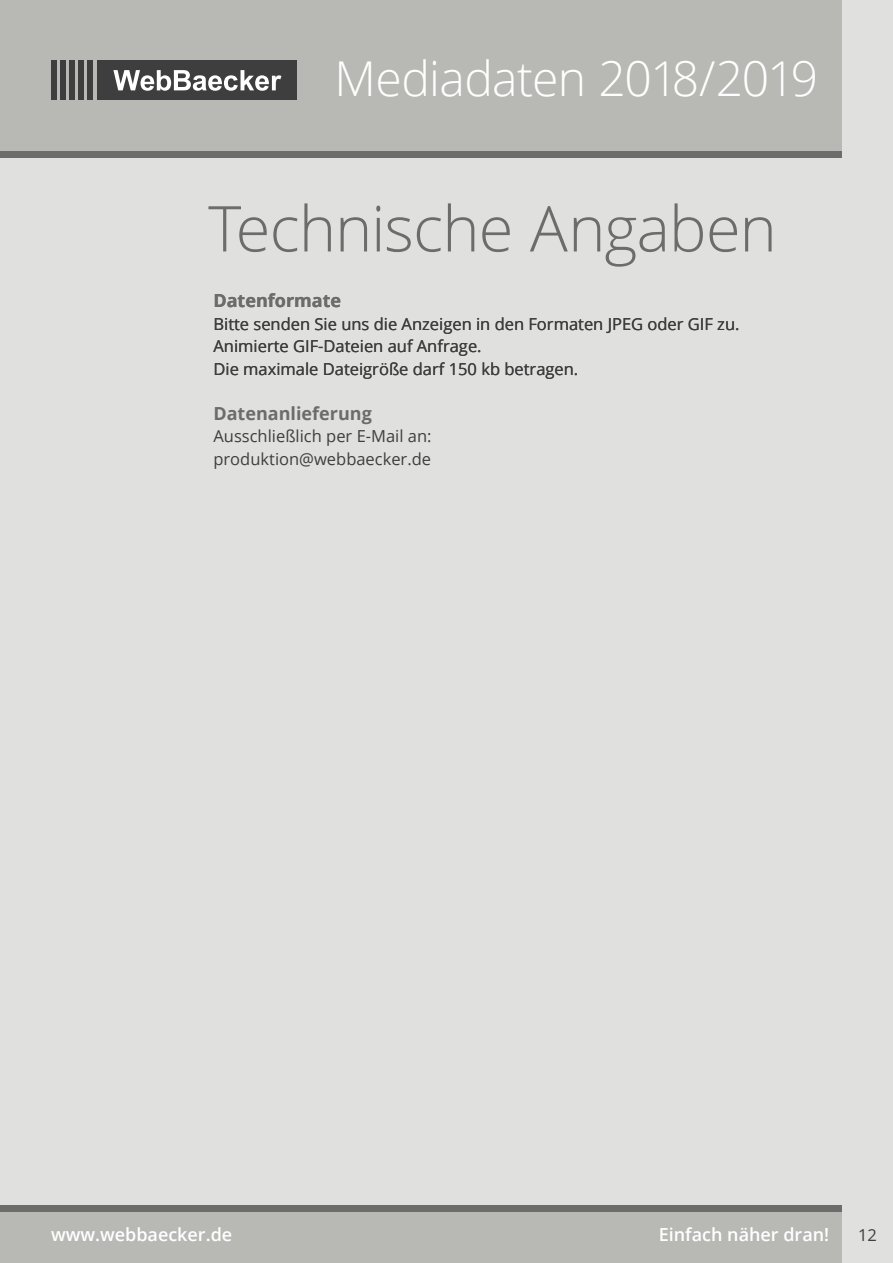
<style>
.page{position:relative;width:893px;height:1263px;background:#e0e0df}
.page>*{position:absolute;margin:0;border:0;box-sizing:border-box;transform-origin:0 0}
.t1{font:300 63.3px "Open Sans";letter-spacing:-.015em;color:#6c6d6b}
.t2{font:300 48px "Open Sans";letter-spacing:-.02em;color:#fff}
.t3{font:600 18px "Open Sans";color:#fff}
.t4{font:700 18px "Open Sans";color:#6c6d6b}
.t5{font:16.5px/22.5px "Open Sans";color:#3e3e3f}
</style>
<div class="page">
<div style="left:0;top:0;width:842px;height:151px;background:#b8b8b4"></div>
<div style="left:0;top:1212px;width:842px;height:51px;background:#b8b8b4"></div>
<div style="left:0;top:151px;width:842px;height:7px;background:#6c6d6b"></div>
<div style="left:88px;top:60px;width:5px;height:40px;background:#3e3e3f"></div>
<div style="left:97px;top:60px;width:200px;height:40px;background:#3e3e3f"></div>
<div style="left:51px;top:60px;width:5px;height:40px;background:#3e3e3f"></div>
<div style="left:60px;top:60px;width:5px;height:40px;background:#3e3e3f"></div>
<div style="left:69px;top:60px;width:6px;height:40px;background:#3e3e3f"></div>
<div style="left:78px;top:60px;width:6px;height:40px;background:#3e3e3f"></div>
<svg style="left:113px;top:70px;width:168px;height:21px"></svg>
<div style="left:0;top:1205px;width:842px;height:7px;background:#6c6d6b"></div>
<h2 class="t2" style="left:334px;top:46px;width:485px">Mediadaten 2018/2019</h2>
<h1 class="t1" style="left:208px;top:185px;width:570px">Technische Angaben</h1>
<p class="t4" style="left:213px;top:288px;width:129px">Datenformate</p>
<p class="t5" style="left:213px;top:312px;width:528px">Bitte senden Sie uns die Anzeigen in den Formaten JPEG oder GIF zu.<br>Animierte GIF-Dateien auf Anfrage.<br>Die maximale Dateigröße darf 150 kb betragen.</p>
<p class="t4" style="left:213px;top:400px;width:160px">Datenanlieferung</p>
<p class="t5" style="left:213px;top:424px;width:220px">Ausschließlich per E-Mail an: produktion@webbaecker.de</p>
<p class="t3" style="left:51px;top:1222px;width:183px">www.webbaecker.de</p>
<p class="t3" style="left:659px;top:1222px;width:172px">Einfach näher dran!</p>
<p class="t5" style="left:858px;top:1223px;width:20px">12</p>
</div>
